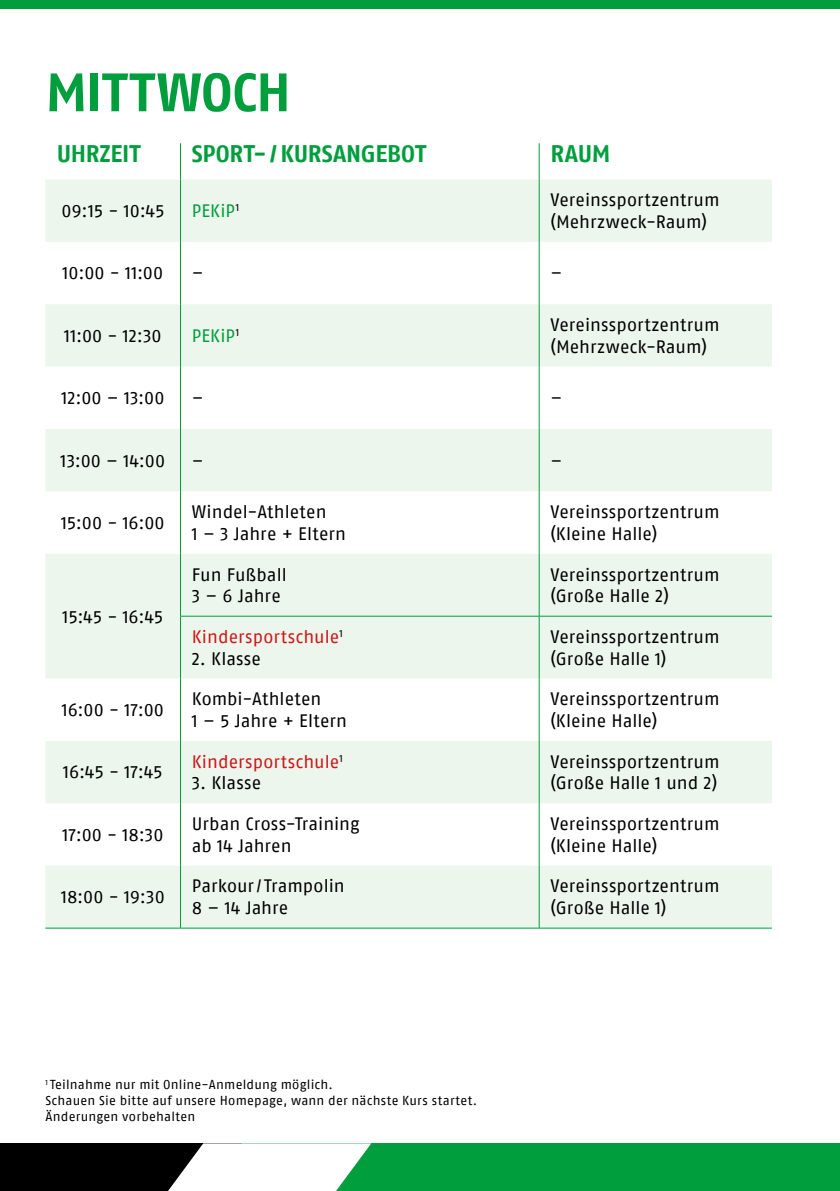
<style>
.page{position:relative;width:840px;height:1191px;background:#fff}
.page>*{position:absolute;margin:0;border:0;box-sizing:border-box;transform-origin:0 0}
.t1{font:54px "Fago No Bold Lf";letter-spacing:-.01em;color:#009e3d}
.t2{font:24px "Fago No Bold Lf";letter-spacing:-.005em;color:#009e3d}
.t3{font:18px/21.6px "Fago No Regular LF";letter-spacing:.005em;color:#000}
.t4{font:18px "Fago No Regular LF";letter-spacing:.005em;color:#cd1719}
.t5{font:18px "Fago No Regular LF";letter-spacing:.005em;color:#009e3d}
.t6{font:13px/15.6px "Fago No Regular LF";letter-spacing:.015em;color:#000}
</style>
<div class="page">
<div style="left:45px;top:179px;width:726px;height:63px;background:#edf6ed"></div>
<svg style="left:45px;top:304px;width:726px;height:499px;fill:#edf6ed"></svg>
<div style="left:45px;top:865px;width:726px;height:62px;background:#edf6ed"></div>
<hr style="left:180px;top:179px;width:1px;height:63px;background:#009e3d">
<hr style="left:538px;top:179px;width:1px;height:63px;background:#009e3d">
<hr style="left:180px;top:242px;width:1px;height:62px;background:#009e3d">
<hr style="left:538px;top:242px;width:1px;height:62px;background:#009e3d">
<hr style="left:180px;top:367px;width:1px;height:62px;background:#009e3d">
<hr style="left:538px;top:367px;width:1px;height:62px;background:#009e3d">
<hr style="left:180px;top:429px;width:1px;height:62px;background:#009e3d">
<hr style="left:538px;top:429px;width:1px;height:62px;background:#009e3d">
<hr style="left:180px;top:491px;width:1px;height:63px;background:#009e3d">
<hr style="left:538px;top:491px;width:1px;height:63px;background:#009e3d">
<hr style="left:180px;top:554px;width:1px;height:62px;background:#009e3d">
<hr style="left:538px;top:554px;width:1px;height:62px;background:#009e3d">
<hr style="left:180px;top:616px;width:1px;height:62px;background:#009e3d">
<hr style="left:538px;top:616px;width:1px;height:62px;background:#009e3d">
<hr style="left:180px;top:741px;width:1px;height:62px;background:#009e3d">
<hr style="left:538px;top:741px;width:1px;height:62px;background:#009e3d">
<hr style="left:180px;top:865px;width:1px;height:63px;background:#009e3d">
<hr style="left:538px;top:865px;width:1px;height:63px;background:#009e3d">
<hr style="left:180px;top:304px;width:1px;height:63px;background:#009e3d">
<hr style="left:538px;top:304px;width:1px;height:63px;background:#009e3d">
<hr style="left:180px;top:678px;width:1px;height:63px;background:#009e3d">
<hr style="left:538px;top:678px;width:1px;height:63px;background:#009e3d">
<hr style="left:180px;top:803px;width:1px;height:62px;background:#009e3d">
<hr style="left:538px;top:803px;width:1px;height:62px;background:#009e3d">
<hr style="left:180px;top:143px;width:1px;height:36px;background:#009e3d">
<hr style="left:538px;top:143px;width:1px;height:36px;background:#009e3d">
<hr style="left:45px;top:927px;width:135px;height:1px;background:#009e3d">
<hr style="left:180px;top:927px;width:359px;height:1px;background:#009e3d">
<hr style="left:539px;top:927px;width:232px;height:1px;background:#009e3d">
<hr style="left:180px;top:616px;width:359px;height:1px;background:#009e3d">
<hr style="left:539px;top:616px;width:232px;height:1px;background:#009e3d">
<div style="left:0;top:0;width:839px;height:9px;background:#009e3d"></div>
<div style="left:220px;top:1143px;width:619px;height:48px;background:#009e3d"></div>
<div style="left:0;top:1143px;width:242px;height:48px;background:#000"></div>
<svg style="left:168px;top:1143px;width:203px;height:48px"></svg>
<h1 class="t1" style="left:45px;top:61px;width:247px">MITTWOCH</h1>
<h2 class="t2" style="left:57px;top:140px;width:85px">UHRZEIT</h2>
<h2 class="t2" style="left:192px;top:140px;width:236px">SPORT-/KURSANGEBOT</h2>
<h2 class="t2" style="left:550px;top:140px;width:61px">RAUM</h2>
<p class="t3" style="left:61px;top:200px;width:104px">09:15 - 10:45</p>
<p class="t5" style="left:192px;top:200px;width:49px">PEKiP<sup>1</sup></p>
<p class="t3" style="left:550px;top:189px;width:170px">Vereinssportzentrum (Mehrzweck-Raum)</p>
<p class="t3" style="left:63px;top:262px;width:102px">10:00 - 11:00</p>
<p class="t3" style="left:192px;top:262px;width:13px">–</p>
<p class="t3" style="left:550px;top:262px;width:13px">–</p>
<p class="t3" style="left:64px;top:324px;width:99px">11:00 - 12:30</p>
<p class="t5" style="left:192px;top:325px;width:49px">PEKiP<sup>1</sup></p>
<p class="t3" style="left:550px;top:314px;width:170px">Vereinssportzentrum (Mehrzweck-Raum)</p>
<p class="t3" style="left:61px;top:387px;width:104px">12:00 – 13:00</p>
<p class="t3" style="left:192px;top:387px;width:13px">–</p>
<p class="t3" style="left:550px;top:387px;width:13px">–</p>
<p class="t3" style="left:61px;top:449px;width:106px">13:00 – 14:00</p>
<p class="t3" style="left:192px;top:449px;width:13px">–</p>
<p class="t3" style="left:550px;top:449px;width:13px">–</p>
<p class="t3" style="left:61px;top:512px;width:105px">15:00 - 16:00</p>
<p class="t3" style="left:192px;top:501px;width:156px">Windel-Athleten<br>1 – 3 Jahre + Eltern</p>
<p class="t3" style="left:550px;top:501px;width:170px">Vereinssportzentrum (Kleine Halle)</p>
<p class="t3" style="left:63px;top:605px;width:102px">15:45 - 16:45</p>
<p class="t3" style="left:192px;top:563px;width:96px">Fun Fußball<br>3 – 6 Jahre</p>
<p class="t3" style="left:550px;top:563px;width:170px">Vereinssportzentrum (Große Halle 2)</p>
<p class="t4" style="left:192px;top:626px;width:152px">Kindersportschule<sup>1</sup></p>
<p class="t3" style="left:192px;top:647px;width:71px">2. Klasse</p>
<p class="t3" style="left:550px;top:625px;width:170px">Vereinssportzentrum (Große Halle 1)</p>
<p class="t3" style="left:62px;top:699px;width:104px">16:00 - 17:00</p>
<p class="t3" style="left:192px;top:688px;width:157px">Kombi-Athleten<br>1 – 5 Jahre + Eltern</p>
<p class="t3" style="left:550px;top:688px;width:170px">Vereinssportzentrum (Kleine Halle)</p>
<p class="t3" style="left:63px;top:761px;width:101px">16:45 - 17:45</p>
<p class="t3" style="left:550px;top:750px;width:170px">Vereinssportzentrum (Große Halle 1 und 2)</p>
<p class="t4" style="left:192px;top:751px;width:152px">Kindersportschule<sup>1</sup></p>
<p class="t3" style="left:192px;top:772px;width:71px">3. Klasse</p>
<p class="t3" style="left:62px;top:823px;width:103px">17:00 - 18:30</p>
<p class="t3" style="left:192px;top:813px;width:169px">Urban Cross-Training ab 14 Jahren</p>
<p class="t3" style="left:550px;top:813px;width:170px">Vereinssportzentrum (Kleine Halle)</p>
<p class="t3" style="left:61px;top:886px;width:105px">18:00 - 19:30</p>
<p class="t3" style="left:192px;top:875px;width:154px">Parkour/ Trampolin<br>8 – 14 Jahre</p>
<p class="t3" style="left:550px;top:875px;width:170px">Vereinssportzentrum (Große Halle 1)</p>
<p class="t6" style="left:45px;top:1077px;width:433px"><sup>1</sup> Teilnahme nur mit Online-Anmeldung möglich.<br>Schauen Sie bitte auf unsere Homepage, wann der nächste Kurs startet.<br>Änderungen vorbehalten</p>
</div>
